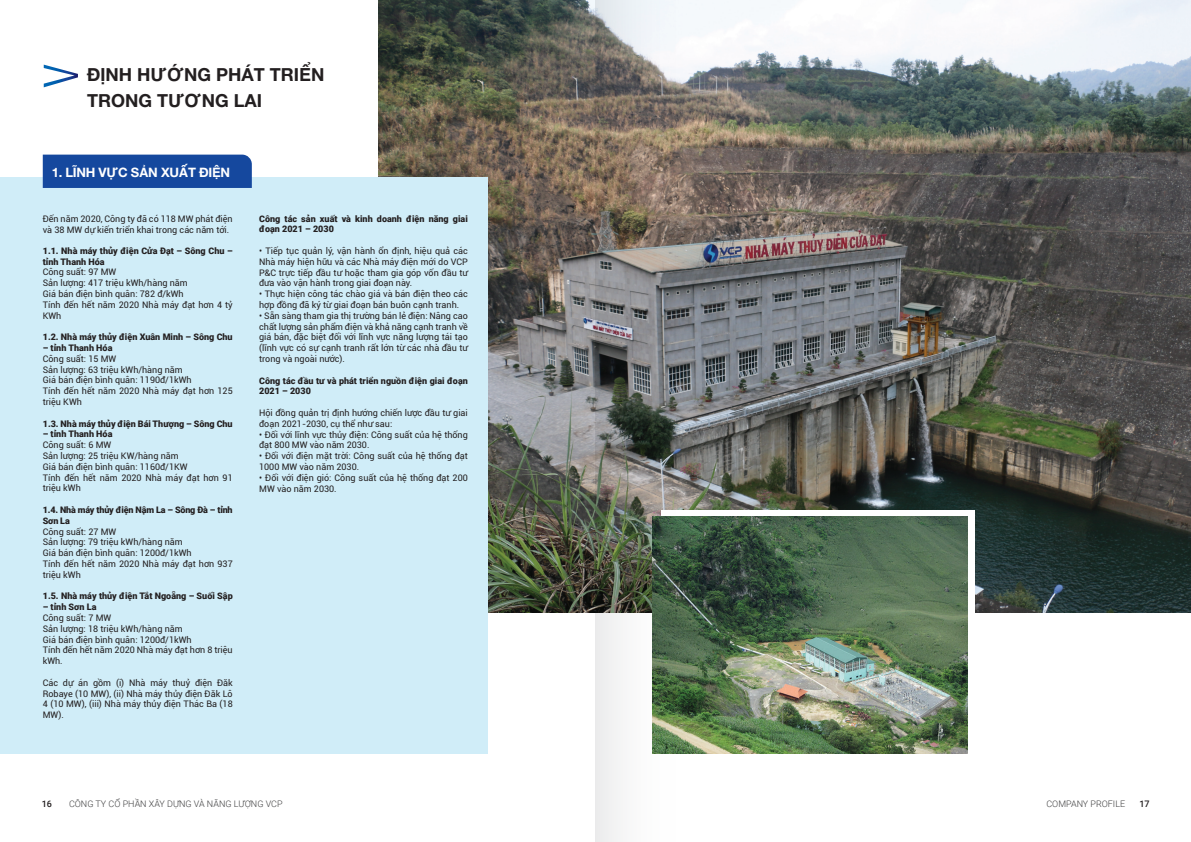
<style>
.page{position:relative;width:1191px;height:842px;background:#fff}
.page>*{position:absolute;margin:0;border:0;box-sizing:border-box;transform-origin:0 0}
.t1{font:700 18px/26px "Helvetica Neue";color:#231f20}
.t2{font:700 13px "Helvetica Neue";letter-spacing:-.02em;color:#fff}
.t3{font:9px/10.8px "Roboto";color:#231f20}
.t4{font:900 9px/10.8px "Roboto";color:#231f20}
.t5{font:300 9px "Roboto";color:#3e3e3f}
.t6{font:900 9px/10.8px "Roboto";letter-spacing:-.02em;color:#231f20}
.t7{font:500 9px "Roboto";color:#231f20}
</style>
<div class="page">
<img style="left:378px;top:0;width:813px;height:612px">
<div style="left:661px;top:510px;width:314px;height:233px;background:#fff"></div>
<div style="left:0;top:177px;width:488px;height:576px;background:#d0edf8"></div>
<div style="left:43px;top:155px;width:209px;height:33px;background:#15489e"></div>
<img style="left:595px;top:0;width:131px;height:842px">
<svg style="left:44px;top:65px;width:34px;height:22px"></svg>
<img style="left:652px;top:516px;width:315px;height:237px">
<h1 class="t1" style="left:87px;top:63px;width:239px">ĐỊNH HƯỚNG PHÁT TRIỂN<br>TRONG TƯƠNG LAI</h1>
<h2 class="t2" style="left:52px;top:162px;width:180px">1. LĨNH VỰC SẢN XUẤT ĐIỆN</h2>
<p class="t3" style="left:43px;top:213px;width:191px">Đến năm 2020, Công ty đã có 118 MW phát điện và 38 MW dự kiến triển khai trong các năm tới.</p>
<p class="t4" style="left:259px;top:213px;width:210px">Công tác sản xuất và kinh doanh điện năng giai đoạn 2021 – 2030</p>
<p class="t3" style="left:259px;top:245px;width:210px;text-align:justify">• Tiếp tục quản lý, vận hành ổn định, hiệu quả các Nhà máy hiện hữu và các Nhà máy điện mới do VCP P&amp;C trực tiếp đầu tư hoặc tham gia góp vốn đầu tư đưa vào vận hành trong giai đoạn này.</p>
<p class="t3" style="left:259px;top:288px;width:210px">• Thực hiện công tác chào giá và bán điện theo các hợp đồng đã ký từ giai đoạn bán buôn cạnh tranh.</p>
<p class="t3" style="left:259px;top:310px;width:210px;text-align:justify">• Sẵn sàng tham gia thị trường bán lẻ điện: Nâng cao chất lượng sản phẩm điện và khả năng cạnh tranh về giá bán, đặc biệt đối với lĩnh vực năng lượng tái tạo (lĩnh vực có sự cạnh tranh rất lớn từ các nhà đầu tư trong và ngoài nước).</p>
<p class="t4" style="left:259px;top:375px;width:210px">Công tác đầu tư và phát triển nguồn điện giai đoạn<br>2021 – 2030</p>
<p class="t3" style="left:259px;top:407px;width:210px">Hội đồng quản trị định hướng chiến lược đầu tư giai đoạn 2021-2030, cụ thể như sau:</p>
<p class="t3" style="left:259px;top:429px;width:210px">• Đối với lĩnh vực thủy điện: Công suất của hệ thống đạt 800 MW vào năm 2030.</p>
<p class="t3" style="left:259px;top:450px;width:210px">• Đối với điện mặt trời: Công suất của hệ thống đạt<br>1000 MW vào năm 2030.</p>
<p class="t3" style="left:259px;top:472px;width:210px">• Đối với điện gió: Công suất của hệ thống đạt 200<br>MW vào năm 2030.</p>
<p class="t4" style="left:43px;top:245px;width:191px">1.1. Nhà máy thủy điện Cửa Đạt – Sông Chu – tỉnh Thanh Hóa</p>
<p class="t3" style="left:43px;top:266px;width:191px">Công suất: 97 MW<br>Sản lượng: 417 triệu kWh/hàng năm<br>Giá bán điện bình quân: 782 đ/kWh<br>Tính đến hết năm 2020 Nhà máy đạt hơn 4 tỷ<br>KWh</p>
<p class="t4" style="left:43px;top:331px;width:191px">1.2. Nhà máy thủy điện Xuân Minh – Sông Chu</p>
<p class="t4" style="left:43px;top:342px;width:71px">– tỉnh Thanh Hóa</p>
<p class="t3" style="left:43px;top:353px;width:191px">Công suất: 15 MW<br>Sản lượng: 63 triệu kWh/hàng năm<br>Giá bán điện bình quân: 1190đ/1kWh<br>Tính đến hết năm 2020 Nhà máy đạt hơn 125 triệu KWh</p>
<p class="t4" style="left:43px;top:418px;width:191px">1.3. Nhà máy thủy điện Bái Thượng – Sông Chu</p>
<p class="t4" style="left:43px;top:428px;width:71px">– tỉnh Thanh Hóa</p>
<p class="t3" style="left:43px;top:439px;width:191px">Công suất: 6 MW<br>Sản lượng: 25 triệu KW/hàng năm<br>Giá bán điện bình quân: 1160đ/1KW<br>Tính đến hết năm 2020 Nhà máy đạt hơn 91 triệu kWh</p>
<p class="t6" style="left:43px;top:504px;width:191px">1.4. Nhà máy thủy điện Nậm La – Sông Đà – tỉnh<br>Sơn La</p>
<p class="t3" style="left:43px;top:526px;width:191px">Công suất: 27 MW<br>Sản lượng: 79 triệu kWh/hàng năm<br>Giá bán điện bình quân: 1200đ/1kWh<br>Tính đến hết năm 2020 Nhà máy đạt hơn 937 triệu kWh</p>
<p class="t4" style="left:43px;top:590px;width:191px">1.5. Nhà máy thủy điện Tắt Ngoẵng – Suối Sập</p>
<p class="t4" style="left:43px;top:601px;width:55px">– tỉnh Sơn La</p>
<p class="t3" style="left:43px;top:612px;width:191px">Công suất: 7 MW<br>Sản lượng: 18 triệu kWh/hàng năm<br>Giá bán điện bình quân: 1200đ/1kWh<br>Tính đến hết năm 2020 Nhà máy đạt hơn 8 triệu kWh.</p>
<p class="t3" style="left:43px;top:677px;width:191px;text-align:justify">Các dự án gồm (i) Nhà máy thuỷ điện Đăk Robaye (10 MW), (ii) Nhà máy thủy điện Đăk Lô 4 (10 MW), (iii) Nhà máy thủy điện Thác Ba (18<br>MW).</p>
<p class="t7" style="left:42px;top:798px;width:12px">16</p>
<p class="t5" style="left:69px;top:798px;width:215px">CÔNG TY CỔ PHẦN XÂY DỰNG VÀ NĂNG LƯỢNG VCP</p>
<p class="t5" style="left:1046px;top:798px;width:80px">COMPANY PROFILE</p>
<p class="t7" style="left:1139px;top:798px;width:12px">17</p>
</div>
